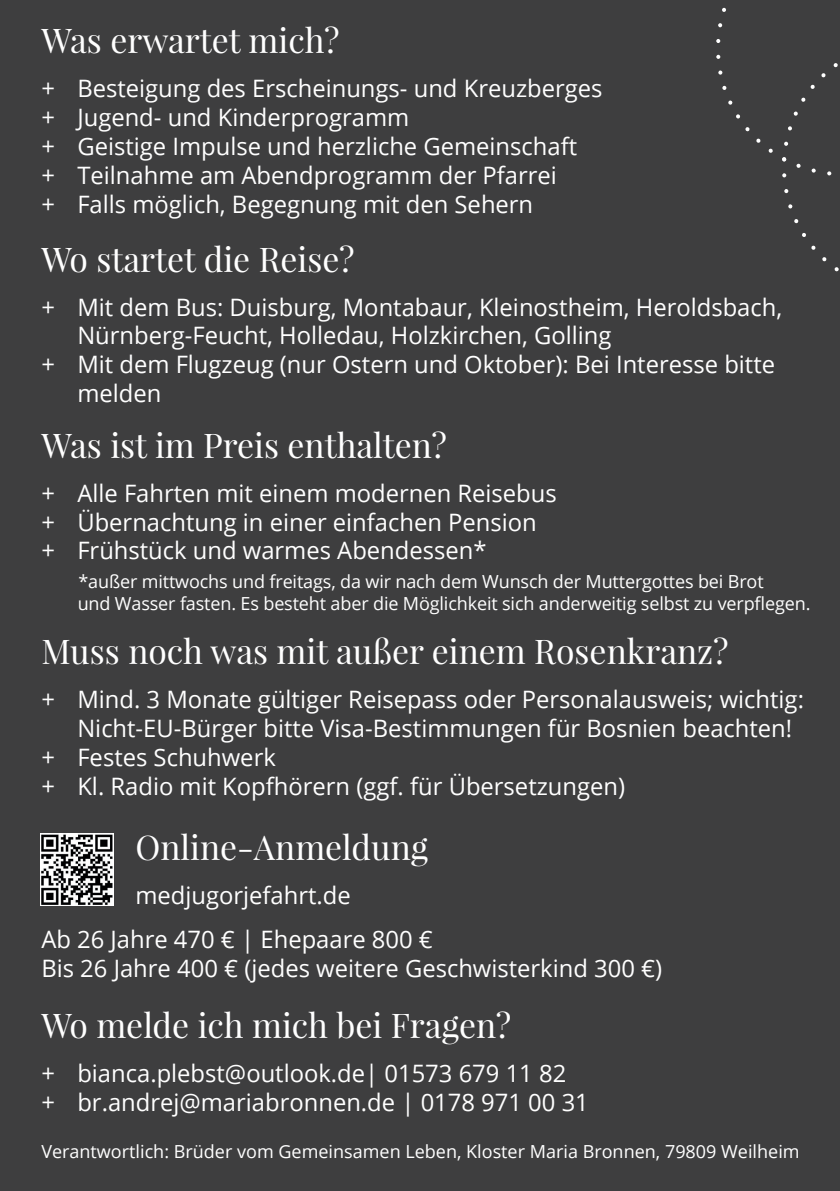
<style>
.page{position:relative;width:840px;height:1191px;background:#fff}
.page>*{position:absolute;margin:0;border:0;box-sizing:border-box;transform-origin:0 0}
.t1{font:34px "Playfair Display";color:#fff}
.t2{font:24px/28.8px "Open Sans";color:#fff}
.t3{font:18px/21.6px "Open Sans";letter-spacing:-.01em;color:#fff}
</style>
<div class="page">
<div style="left:0;top:0;width:839px;height:1191px;background:#3e3e3f"></div>
<svg style="left:716px;top:7px;width:123px;height:265px"></svg>
<img style="left:41px;top:833px;width:72px;height:73px">
<h1 class="t1" style="left:41px;top:19px;width:299px">Was erwartet mich?</h1>
<p class="t2" style="left:41px;top:74px;width:562px">+ Besteigung des Erscheinungs- und Kreuzberges + Jugend- und Kinderprogramm<br>+ Geistige Impulse und herzliche Gemeinschaft<br>+ Teilnahme am Abendprogramm der Pfarrei<br>+ Falls möglich, Begegnung mit den Sehern</p>
<h1 class="t1" style="left:41px;top:237px;width:314px">Wo startet die Reise?</h1>
<p class="t2" style="left:41px;top:292px;width:742px">+ Mit dem Bus: Duisburg, Montabaur, Kleinostheim, Heroldsbach,</p>
<p class="t2" style="left:77px;top:321px;width:535px">Nürnberg-Feucht, Holledau, Holzkirchen, Golling</p>
<p class="t2" style="left:41px;top:349px;width:734px">+ Mit dem Flugzeug (nur Ostern und Oktober): Bei Interesse bitte</p>
<p class="t2" style="left:77px;top:378px;width:85px">melden</p>
<h1 class="t1" style="left:41px;top:424px;width:407px">Was ist im Preis enthalten?</h1>
<p class="t2" style="left:41px;top:478px;width:516px">+ Alle Fahrten mit einem modernen Reisebus + Übernachtung in einer einfachen Pension<br>+ Frühstück und warmes Abendessen*</p>
<p class="t3" style="left:78px;top:570px;width:734px">*außer mittwochs und freitags, da wir nach dem Wunsch der Muttergottes bei Brot<br>und Wasser fasten. Es besteht aber die Möglichkeit sich anderweitig selbst zu verpflegen.</p>
<h1 class="t1" style="left:41px;top:630px;width:688px">Muss noch was mit außer einem Rosenkranz?</h1>
<p class="t2" style="left:41px;top:684px;width:763px">+ Mind. 3 Monate gültiger Reisepass oder Personalausweis; wichtig:</p>
<p class="t2" style="left:77px;top:713px;width:716px">Nicht-EU-Bürger bitte Visa-Bestimmungen für Bosnien beachten!</p>
<p class="t2" style="left:41px;top:742px;width:236px">+ Festes Schuhwerk</p>
<p class="t2" style="left:41px;top:771px;width:585px">+ Kl. Radio mit Kopfhörern (ggf. für Übersetzungen)</p>
<h1 class="t1" style="left:135px;top:826px;width:294px">Online-Anmeldung</h1>
<p class="t2" style="left:41px;top:873px;width:393px;line-height:43.8px;text-align:center">medjugorjefahrt.de<br>Ab 26 Jahre 470 € | Ehepaare 800 €</p>
<p class="t2" style="left:41px;top:953px;width:622px">Bis 26 Jahre 400 € (jedes weitere Geschwisterkind 300 €)</p>
<h1 class="t1" style="left:41px;top:1004px;width:471px">Wo melde ich mich bei Fragen?</h1>
<p class="t2" style="left:41px;top:1058px;width:548px">+ bianca.plebst@outlook.de| 01573 679 11 82<br>+ br.andrej@mariabronnen.de | 0178 971 00 31</p>
<p class="t3" style="left:41px;top:1140px;width:759px">Verantwortlich: Brüder vom Gemeinsamen Leben, Kloster Maria Bronnen, 79809 Weilheim</p>
</div>
